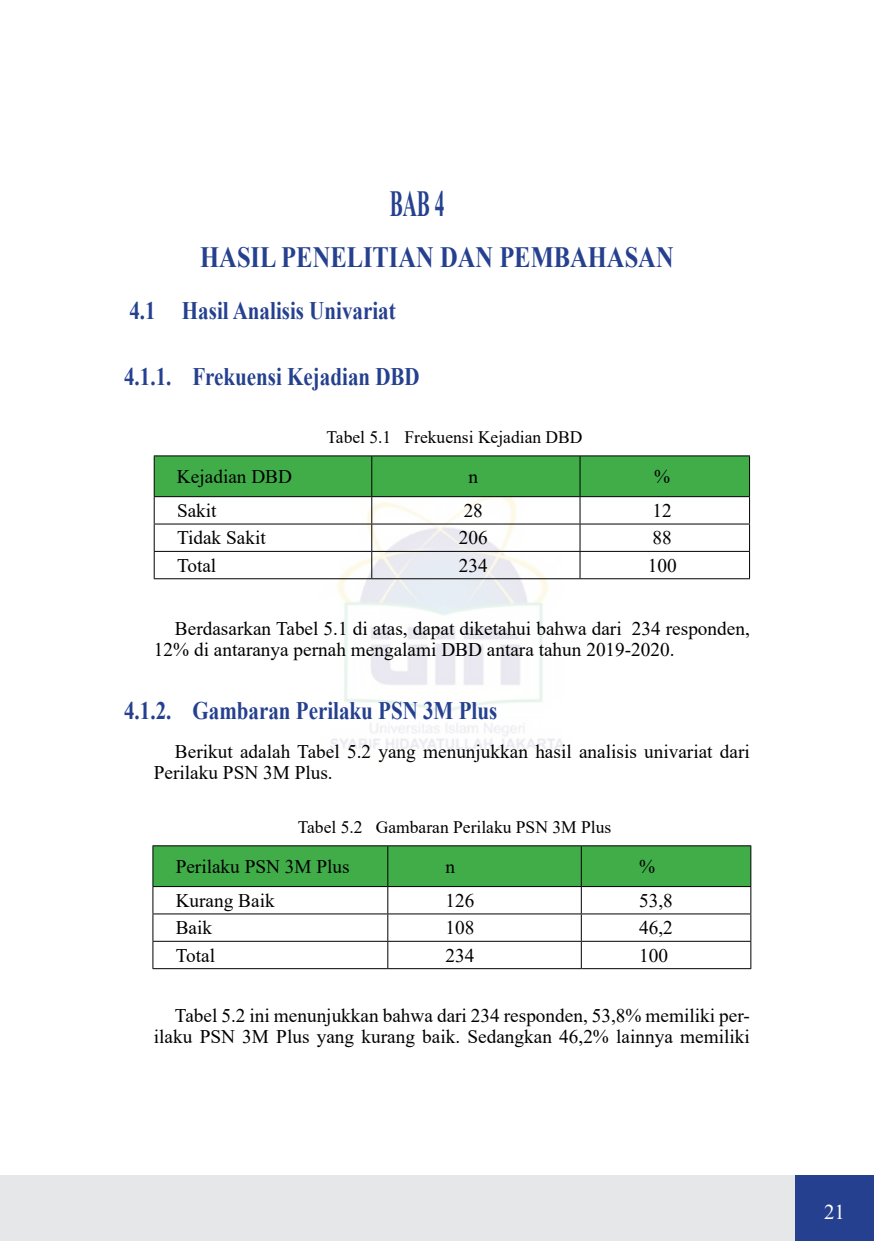
<style>
.page{position:relative;width:874px;height:1241px;background:#fff}
.page>*{position:absolute;margin:0;border:0;box-sizing:border-box;transform-origin:0 0}
.t1{font:700 36.75px "Times New Roman";color:#25408f;scale:.53 1}
.t2{font:700 29.4px "Times New Roman";color:#25408f;scale:.83 1}
.t3{font:700 25.2px "Times New Roman";color:#25408f;scale:.83 1}
.t4{font:21px "Times New Roman";color:#fff}
.t5{font:19.25px/21px "Times New Roman";color:#000}
.t6{font:17.5px "Times New Roman";color:#000}
</style>
<div class="page">
<img style="left:300px;top:579px;width:293px;height:170px">
<div style="left:0;top:1175px;width:873px;height:65px;background:#e6e7e8"></div>
<div style="left:794px;top:1175px;width:79px;height:65px;background:#25408f"></div>
<hr style="left:154px;top:455px;width:217px;height:1px;background:#000">
<hr style="left:371px;top:455px;width:208px;height:1px;background:#000">
<hr style="left:579px;top:455px;width:170px;height:1px;background:#000">
<svg style="left:154px;top:456px;width:595px;height:122px"></svg>
<hr style="left:154px;top:578px;width:217px;height:1px;background:#000">
<hr style="left:371px;top:578px;width:208px;height:1px;background:#000">
<hr style="left:579px;top:578px;width:170px;height:1px;background:#000">
<svg style="left:152px;top:845px;width:599px;height:123px"></svg>
<hr style="left:152px;top:968px;width:235px;height:1px;background:#000">
<hr style="left:387px;top:968px;width:194px;height:1px;background:#000">
<hr style="left:581px;top:968px;width:169px;height:1px;background:#000">
<h1 class="t1" style="left:389px;top:177px;width:105px">BAB 4</h1>
<h2 class="t2" style="left:200px;top:235px;width:571px">HASIL PENELITIAN DAN PEMBAHASAN</h2>
<h3 class="t3" style="left:129px;top:292px;width:322px">4.1 Hasil Analisis Univariat</h3>
<h3 class="t3" style="left:124px;top:359px;width:357px">4.1.1. Frekuensi Kejadian DBD</h3>
<p class="t6" style="left:326px;top:425px;width:257px">Tabel 5.1 Frekuensi Kejadian DBD</p>
<p class="t5" style="left:177px;top:465px;width:116px">Kejadian DBD</p>
<p class="t5" style="left:468px;top:465px;width:11px">n</p>
<p class="t5" style="left:653px;top:465px;width:18px">%</p>
<p class="t5" style="left:177px;top:499px;width:41px">Sakit</p>
<p class="t5" style="left:463px;top:499px;width:21px">28</p>
<p class="t5" style="left:652px;top:499px;width:21px">12</p>
<p class="t5" style="left:177px;top:526px;width:90px">Tidak Sakit</p>
<p class="t5" style="left:458px;top:526px;width:30px">206</p>
<p class="t5" style="left:652px;top:526px;width:21px">88</p>
<p class="t5" style="left:177px;top:554px;width:41px">Total</p>
<p class="t5" style="left:458px;top:554px;width:30px">234</p>
<p class="t5" style="left:647px;top:554px;width:30px">100</p>
<p class="t5" style="left:154px;top:617px;width:597px;text-indent:21px">Berdasarkan Tabel 5.1 di atas, dapat diketahui bahwa dari 234 responden,<br>12% di antaranya pernah mengalami DBD antara tahun 2019-2020.</p>
<h3 class="t3" style="left:124px;top:692px;width:451px">4.1.2. Gambaran Perilaku PSN 3M Plus</h3>
<p class="t5" style="left:154px;top:740px;width:597px;text-indent:21px">Berikut adalah Tabel 5.2 yang menunjukkan hasil analisis univariat dari<br>Perilaku PSN 3M Plus.</p>
<p class="t6" style="left:297px;top:814px;width:315px">Tabel 5.2 Gambaran Perilaku PSN 3M Plus</p>
<p class="t5" style="left:176px;top:855px;width:175px">Perilaku PSN 3M Plus</p>
<p class="t5" style="left:445px;top:855px;width:11px">n</p>
<p class="t5" style="left:638px;top:855px;width:18px">%</p>
<p class="t5" style="left:176px;top:889px;width:100px">Kurang Baik</p>
<p class="t5" style="left:445px;top:889px;width:30px">126</p>
<p class="t5" style="left:638px;top:889px;width:35px">53,8</p>
<p class="t5" style="left:176px;top:916px;width:38px">Baik</p>
<p class="t5" style="left:445px;top:916px;width:30px">108</p>
<p class="t5" style="left:638px;top:916px;width:35px">46,2</p>
<p class="t5" style="left:176px;top:943px;width:41px">Total</p>
<p class="t5" style="left:445px;top:943px;width:30px">234</p>
<p class="t5" style="left:638px;top:943px;width:30px">100</p>
<p class="t5" style="left:154px;top:1003px;width:597px;text-align:right">Tabel 5.2 ini menunjukkan bahwa dari 234 responden, 53,8% memiliki per&shy;ilaku PSN 3M Plus yang kurang baik. Sedangkan 46,2% lainnya memiliki</p>
<p class="t4" style="left:823px;top:1196px;width:22px">21</p>
</div>
